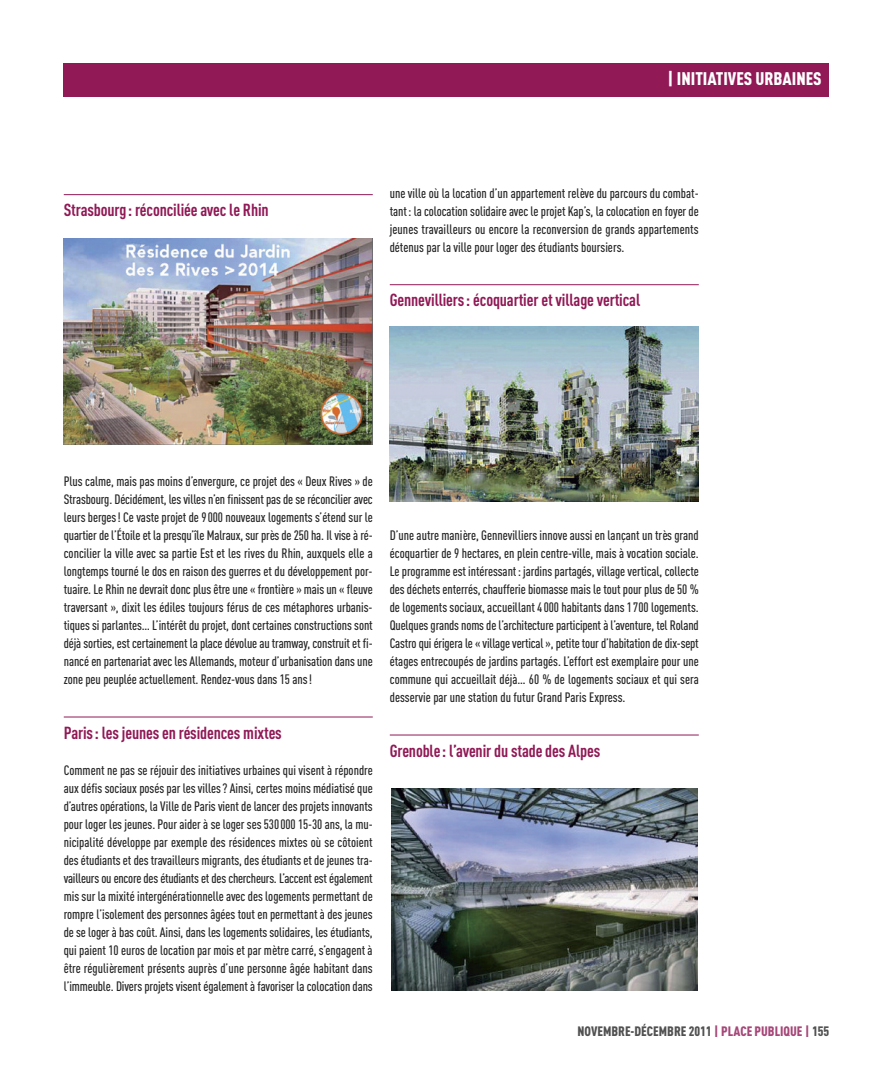
<style>
.page{position:relative;width:893px;height:1085px;background:#fff}
.page>*{position:absolute;margin:0;border:0;box-sizing:border-box;transform-origin:0 0}
.t1{font:900 18px "DIN Cond";color:#fff}
.t2{font:700 17.25px "DIN Cond";letter-spacing:-.01em;color:#901956}
.t3{font:500 13.5px/18px "DIN Cond";letter-spacing:-.005em;color:#272627;text-align:justify}
.t4{font:900 13.5px "DIN Cond";color:#525152}
.s1{color:#a64778}
</style>
<div class="page">
<div style="left:64px;top:64px;width:765px;height:33px;background:#901956"></div>
<hr style="left:64px;top:194px;width:309px;height:1px;background:#901956">
<hr style="left:64px;top:716px;width:309px;height:1px;background:#901956">
<hr style="left:390px;top:284px;width:309px;height:1px;background:#901956">
<hr style="left:390px;top:734px;width:309px;height:1px;background:#901956">
<img style="left:64px;top:238px;width:309px;height:206px">
<img style="left:391px;top:788px;width:306px;height:202px">
<img style="left:390px;top:326px;width:309px;height:175px">
<p class="t2" style="left:64px;top:200px;width:206px">Strasbourg: réconciliée avec le Rhin</p>
<h1 class="t1" style="left:667px;top:68px;width:156px">| INITIATIVES URBAINES</h1>
<p class="t3" style="left:390px;top:184px;width:310px">une ville où la location d’un appartement relève du parcours du combat&shy;tant: la colocation solidaire avec le projet Kap’s, la colocation en foyer de jeunes travailleurs ou encore la reconversion de grands appartements détenus par la ville pour loger des étudiants boursiers.</p>
<p class="t2" style="left:390px;top:290px;width:252px">Gennevilliers: écoquartier et village vertical</p>
<p class="t3" style="left:64px;top:472px;width:310px">Plus calme, mais pas moins d’envergure, ce projet des « Deux Rives » de Strasbourg. Décidément, les villes n’en finissent pas de se réconcilier avec leurs berges! Ce vaste projet de 9000 nouveaux logements s’étend sur le quartier de l’Étoile et la presqu’île Malraux, sur près de 250 ha. Il vise à ré&shy;concilier la ville avec sa partie Est et les rives du Rhin, auxquels elle a longtemps tourné le dos en raison des guerres et du développement por&shy;tuaire. Le Rhin ne devrait donc plus être une « frontière » mais un « fleuve traversant », dixit les édiles toujours férus de ces métaphores urbanis&shy;tiques si parlantes… L’intérêt du projet, dont certaines constructions sont déjà sorties, est certainement la place dévolue au tramway, construit et fi&shy;nancé en partenariat avec les Allemands, moteur d’urbanisation dans une zone peu peuplée actuellement. Rendez-vous dans 15 ans!</p>
<p class="t2" style="left:64px;top:722px;width:220px">Paris: les jeunes en résidences mixtes</p>
<p class="t3" style="left:64px;top:760px;width:311px">Comment ne pas se réjouir des initiatives urbaines qui visent à répondre aux défis sociaux posés par les villes? Ainsi, certes moins médiatisé que d’autres opérations, la Ville de Paris vient de lancer des projets innovants pour loger les jeunes. Pour aider à se loger ses 530000 15-30 ans, la mu&shy;nicipalité développe par exemple des résidences mixtes où se côtoient des étudiants et des travailleurs migrants, des étudiants et de jeunes tra&shy;vailleurs ou encore des étudiants et des chercheurs. L’accent est également mis sur la mixité intergénérationnelle avec des logements permettant de rompre l’isolement des personnes âgées tout en permettant à des jeunes de se loger à bas coût. Ainsi, dans les logements solidaires, les étudiants, qui paient 10 euros de location par mois et par mètre carré, s’engagent à être régulièrement présents auprès d’une personne âgée habitant dans l’immeuble. Divers projets visent également à favoriser la colocation dans</p>
<p class="t3" style="left:390px;top:526px;width:310px">D’une autre manière, Gennevilliers innove aussi en lançant un très grand écoquartier de 9 hectares, en plein centre-ville, mais à vocation sociale.<br>Le programme est intéressant: jardins partagés, village vertical, collecte des déchets enterrés, chaufferie biomasse mais le tout pour plus de 50 % de logements sociaux, accueillant 4000 habitants dans 1700 logements.<br>Quelques grands noms de l’architecture participent à l’aventure, tel Roland Castro qui érigera le « village vertical », petite tour d’habitation de dix-sept étages entrecoupés de jardins partagés. L’effort est exemplaire pour une commune qui accueillait déjà… 60 % de logements sociaux et qui sera desservie par une station du futur Grand Paris Express.</p>
<p class="t2" style="left:390px;top:740px;width:212px">Grenoble: l’avenir du stade des Alpes</p>
<p class="t4" style="left:577px;top:1022px;width:253px">NOVEMBRE-DÉCEMBRE 2011 <span class="s1">| PLACE PUBLIQUE |</span> 155</p>
</div>
